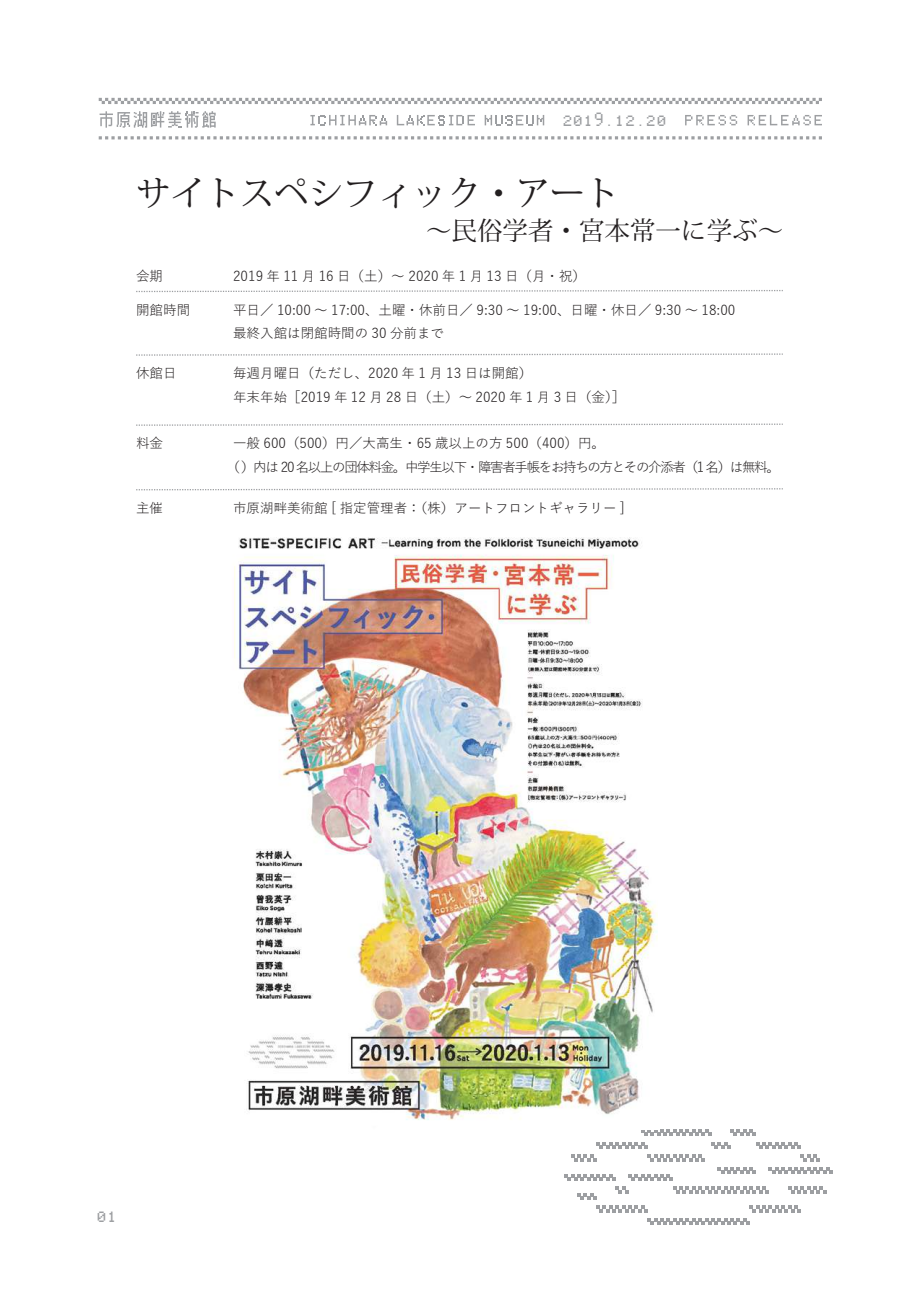
<style>
.page{position:relative;width:919px;height:1289px;background:#fff}
.page>*{position:absolute;margin:0;border:0;box-sizing:border-box;transform-origin:0 0}
.t1{font:34.5px "Koz Min Pro";color:#231f20}
.t2{font:25.5px "Koz Min Pro";color:#231f20}
.t3{font:13.5px/23.7px "Yu Gothic";color:#231f20}
.t4{font:13.5px/23.7px "Yu Gothic";letter-spacing:-.1em;color:#231f20}
.t5{font:12px "lakesidefont old";color:#9d9fa2}
</style>
<div class="page">
<svg style="left:99px;top:98px;width:722px;height:6px"></svg>
<svg style="left:397px;top:115px;width:78px;height:10px"></svg>
<svg style="left:484px;top:115px;width:60px;height:10px"></svg>
<svg style="left:310px;top:115px;width:77px;height:10px"></svg>
<svg style="left:685px;top:115px;width:52px;height:10px"></svg>
<svg style="left:747px;top:115px;width:74px;height:10px"></svg>
<svg style="left:100px;top:111px;width:116px;height:17px"></svg>
<svg style="left:99px;top:136px;width:722px;height:3px"></svg>
<svg style="left:756px;top:1142px;width:44px;height:6px"></svg>
<svg style="left:571px;top:1154px;width:25px;height:7px"></svg>
<svg style="left:596px;top:1142px;width:51px;height:6px"></svg>
<svg style="left:641px;top:1129px;width:70px;height:6px"></svg>
<svg style="left:673px;top:1186px;width:95px;height:7px"></svg>
<svg style="left:788px;top:1186px;width:38px;height:7px"></svg>
<svg style="left:749px;top:1205px;width:51px;height:7px"></svg>
<svg style="left:647px;top:1218px;width:102px;height:6px"></svg>
<svg style="left:768px;top:1167px;width:64px;height:6px"></svg>
<svg style="left:647px;top:1154px;width:58px;height:7px"></svg>
<svg style="left:615px;top:1186px;width:13px;height:7px"></svg>
<svg style="left:564px;top:1174px;width:51px;height:6px"></svg>
<svg style="left:596px;top:1205px;width:51px;height:7px"></svg>
<svg style="left:577px;top:1193px;width:19px;height:6px"></svg>
<svg style="left:628px;top:1174px;width:45px;height:6px"></svg>
<svg style="left:717px;top:1167px;width:39px;height:6px"></svg>
<svg style="left:711px;top:1142px;width:19px;height:6px"></svg>
<svg style="left:800px;top:1154px;width:19px;height:7px"></svg>
<svg style="left:730px;top:1129px;width:26px;height:6px"></svg>
<svg style="left:136px;top:290px;width:646px;height:2px"></svg>
<svg style="left:136px;top:353px;width:646px;height:3px"></svg>
<svg style="left:136px;top:423px;width:646px;height:3px"></svg>
<svg style="left:136px;top:488px;width:646px;height:2px"></svg>
<img style="left:234px;top:537px;width:424px;height:583px">
<p class="t5" style="left:563px;top:112px;width:106px">2019.12.20</p>
<h1 class="t1" style="left:136px;top:169px;width:484px">サイトスペシフィック・アート</h1>
<h2 class="t2" style="left:426px;top:213px;width:359px">～民俗学者・宮本常一に学ぶ～</h2>
<p class="t3" style="left:136px;top:262px;width:28px">会期</p>
<p class="t3" style="left:233px;top:262px;width:354px">2019 年 11 月 16 日（土）～ 2020 年 1 月 13 日（月・祝）</p>
<p class="t3" style="left:136px;top:296px;width:55px">開館時間</p>
<p class="t3" style="left:233px;top:296px;width:504px">平日／ 10:00 ～ 17:00、土曜・休前日／ 9:30 ～ 19:00、日曜・休日／ 9:30 ～ 18:00最終入館は閉館時間の 30 分前まで</p>
<p class="t3" style="left:136px;top:359px;width:42px">休館日</p>
<p class="t3" style="left:233px;top:359px;width:393px">毎週月曜日（ただし、2020 年 1 月 13 日は開館）<br>年末年始［2019 年 12 月 28 日（土）～ 2020 年 1 月 3 日（金）］</p>
<p class="t3" style="left:136px;top:429px;width:28px">料金</p>
<p class="t4" style="left:226px;top:429px;width:555px;text-indent:7px">一般 600（500）円／大高生・65 歳以上の方 500（400）円。<br>（ ）内は 20 名以上の団体料金。中学生以下・障害者手帳をお持ちの方とその介添者（1 名）は無料。</p>
<p class="t3" style="left:136px;top:494px;width:28px">主催</p>
<p class="t3" style="left:233px;top:494px;width:393px">市原湖畔美術館 [ 指定管理者：（株）アートフロントギャラリー ]</p>
<p class="t5" style="left:98px;top:1208px;width:22px">01</p>
</div>
